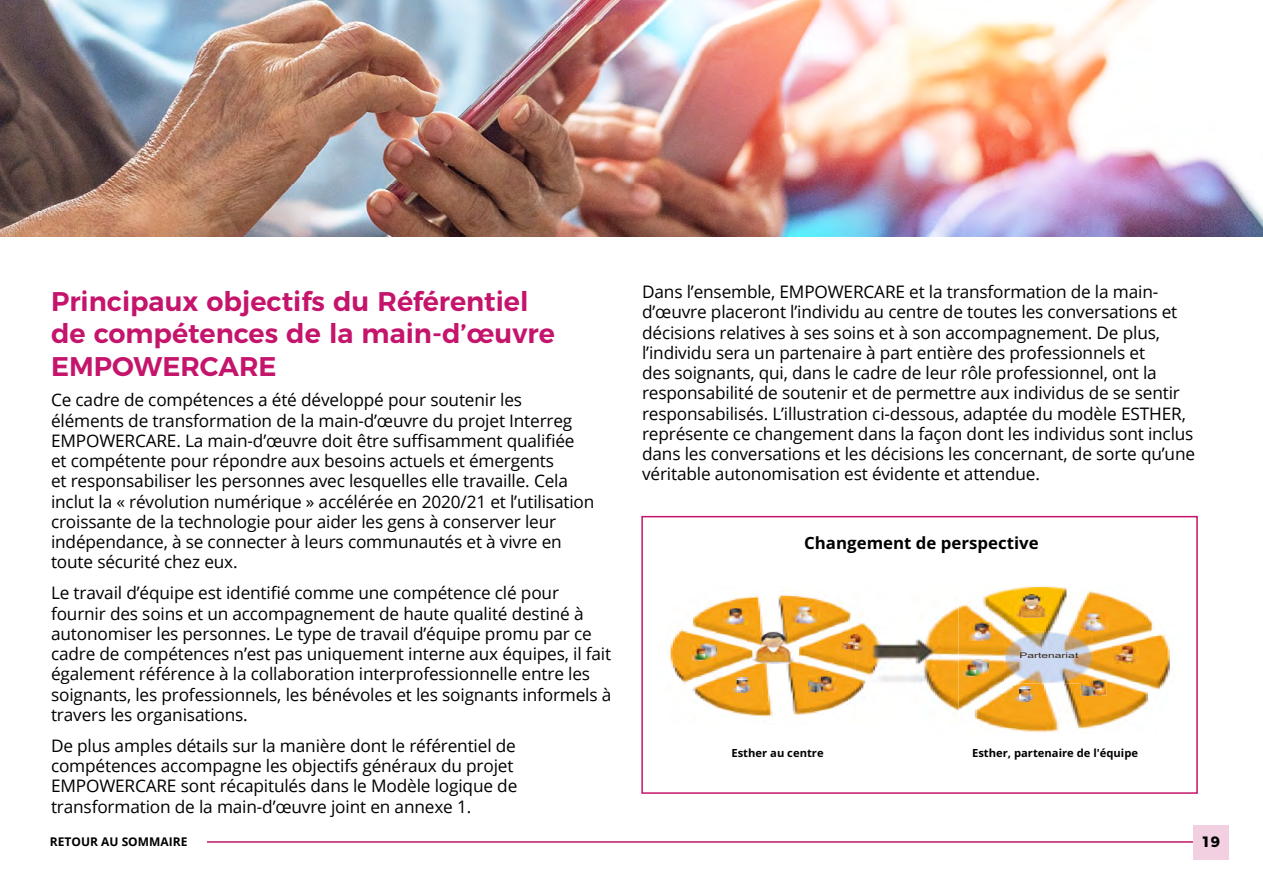
<style>
.page{position:relative;width:1263px;height:893px;background:#fff}
.page>*{position:absolute;margin:0;border:0;box-sizing:border-box;transform-origin:0 0}
.Page_Header{font:600 27px/32.4px "Montserrat";color:#c4146b}
.Body_Copy{font:17.25px/20.2px "Open Sans";letter-spacing:-.01em;color:#000}
.t1{font:700 16.8px "Open Sans";color:#000}
.t2{font:700 15px "Montserrat";color:#000}
.t3{font:700 12px "Open Sans";color:#000}
.t4{font:700 11.25px "Open Sans";color:#000}
.t5{font:7.65px "Arial";color:#39291a;scale:1.56 1}
</style>
<div class="page">
<img style="left:958px;top:586px;width:215px;height:147px">
<img style="left:669px;top:590px;width:289px;height:127px">
<img style="left:747px;top:631px;width:51px;height:32px">
<img style="left:789px;top:605px;width:31px;height:20px">
<img style="left:840px;top:634px;width:26px;height:17px">
<img style="left:808px;top:676px;width:27px;height:16px">
<img style="left:731px;top:677px;width:22px;height:15px">
<img style="left:721px;top:608px;width:26px;height:17px">
<img style="left:691px;top:644px;width:26px;height:16px">
<img style="left:1078px;top:612px;width:31px;height:20px">
<img style="left:1112px;top:646px;width:26px;height:17px">
<img style="left:1081px;top:679px;width:26px;height:17px">
<img style="left:1013px;top:686px;width:23px;height:15px">
<img style="left:967px;top:623px;width:27px;height:17px">
<img style="left:962px;top:660px;width:26px;height:16px">
<img style="left:867px;top:638px;width:73px;height:50px">
<img style="left:1004px;top:632px;width:89px;height:51px">
<svg style="left:1081px;top:679px;width:12px;height:4px"></svg>
<img style="left:1013px;top:594px;width:37px;height:24px">
<div style="left:641px;top:516px;width:557px;height:278px;border:2px solid #c4146b"></div>
<img style="left:0;top:0;width:1263px;height:236px">
<hr style="left:166px;top:841px;width:1034px;height:2px;background:#c4146b">
<div style="left:1193px;top:825px;width:36px;height:34px;background:#f3d0e1"></div>
<div style="left:34px;top:825px;width:173px;height:34px;background:#fff"></div>
<p class="Page_Header" style="left:51px;top:283px;width:505px">Principaux objectifs du Référentiel de compétences de la main-d’œuvre<br>EMPOWERCARE</p>
<p class="Body_Copy" style="left:51px;top:390px;width:545px">Ce cadre de compétences a été développé pour soutenir les éléments de transformation de la main-d’œuvre du projet Interreg EMPOWERCARE. La main-d’œuvre doit être suffisamment qualifiée et compétente pour répondre aux besoins actuels et émergents<br>et responsabiliser les personnes avec lesquelles elle travaille. Cela inclut la « révolution numérique » accélérée en 2020/21 et l’utilisation croissante de la technologie pour aider les gens à conserver leur indépendance, à se connecter à leurs communautés et à vivre en toute sécurité chez eux.</p>
<p class="Body_Copy" style="left:51px;top:582px;width:562px">Le travail d’équipe est identifié comme une compétence clé pour fournir des soins et un accompagnement de haute qualité destiné à autonomiser les personnes. Le type de travail d’équipe promu par ce cadre de compétences n’est pas uniquement interne aux équipes, il fait également référence à la collaboration interprofessionnelle entre les soignants, les professionnels, les bénévoles et les soignants informels à travers les organisations.</p>
<p class="Body_Copy" style="left:51px;top:735px;width:468px">De plus amples détails sur la manière dont le référentiel de compétences accompagne les objectifs généraux du projet EMPOWERCARE sont récapitulés dans le Modèle logique de transformation de la main-d’œuvre joint en annexe 1.</p>
<p class="Body_Copy" style="left:642px;top:281px;width:554px">Dans l’ensemble, EMPOWERCARE et la transformation de la main&shy;d’œuvre placeront l’individu au centre de toutes les conversations et décisions relatives à ses soins et à son accompagnement. De plus, l’individu sera un partenaire à part entière des professionnels et<br>des soignants, qui, dans le cadre de leur rôle professionnel, ont la responsabilité de soutenir et de permettre aux individus de se sentir responsabilisés. L’illustration ci-dessous, adaptée du modèle ESTHER, représente ce changement dans la façon dont les individus sont inclus dans les conversations et les décisions les concernant, de sorte qu’une véritable autonomisation est évidente et attendue.</p>
<p class="t1" style="left:804px;top:531px;width:236px">Changement de perspective</p>
<p class="t5" style="left:1019px;top:650px;width:39px">Partenariat</p>
<p class="t4" style="left:731px;top:745px;width:94px">Esther au centre</p>
<p class="t4" style="left:972px;top:745px;width:168px">Esther, partenaire de l'équipe</p>
<p class="t3" style="left:50px;top:833px;width:139px">RETOUR AU SOMMAIRE</p>
<p class="t2" style="left:1201px;top:829px;width:20px">19</p>
</div>
